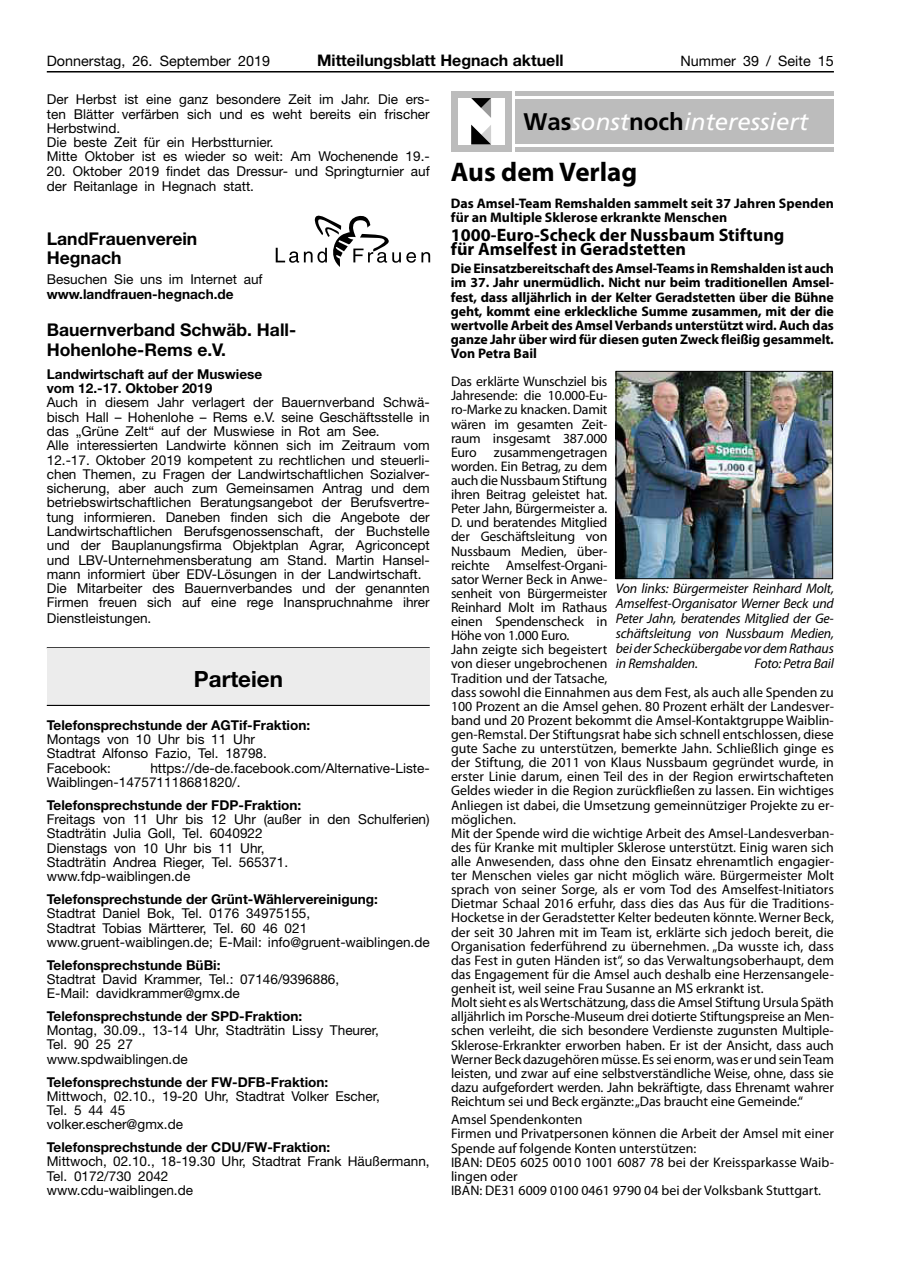
<style>
.page{position:relative;width:902px;height:1280px;background:#fff}
.page>*{position:absolute;margin:0;border:0;box-sizing:border-box;transform-origin:0 0}
.t1{font:700 27px "Myriad Pro";color:#000}
.t2{font:italic 24px "Frutiger";color:#fff}
.t3{font:700 22.35px "Helvetica Neue";color:#000}
.t4{font:700 18px/14.1px "Myriad Pro";color:#000}
.t5{font:700 17.55px/19.2px "Helvetica Neue";color:#000}
.t6{font:700 15.9px "Helvetica Neue";color:#000}
.t7{font:14.4px "Helvetica Neue";color:#000}
.t8{font:13.8px/14.1px "Myriad Pro";color:#000}
.t9{font:700 13.8px/14.1px "Myriad Pro";color:#000}
.t10{font:italic 13.8px/15px "Myriad Pro";letter-spacing:-.015em;color:#000;text-align:justify}
.t11{font:13.65px/14.2px "Helvetica Neue";color:#000}
.t12{font:700 13.65px/14.2px "Helvetica Neue";color:#000}
.s1{font-weight:700;font-style:normal;color:#000}
</style>
<div class="page">
<hr style="left:47px;top:71px;width:786px;height:2px;background:#000">
<svg style="left:276px;top:216px;width:154px;height:51px"></svg>
<hr style="left:47px;top:647px;width:382px;height:1px;background:#000">
<div style="left:47px;top:648px;width:382px;height:58px;background:#ececec"></div>
<hr style="left:47px;top:705px;width:382px;height:1px;background:#000">
<div style="left:515px;top:99px;width:318px;height:45px;background:#bcbcbc"></div>
<hr style="left:515px;top:147px;width:318px;height:4px;background:#bcbcbc">
<div style="left:515px;top:91px;width:318px;height:5px;background:#bcbcbc"></div>
<div style="left:451px;top:91px;width:60px;height:60px;background:#bcbcbc"></div>
<div style="left:457px;top:98px;width:47px;height:46px;background:#fff"></div>
<svg style="left:471px;top:125px;width:20px;height:19px"></svg>
<svg style="left:471px;top:98px;width:20px;height:20px"></svg>
<img style="left:617px;top:373px;width:213px;height:204px">
<div style="left:615px;top:371px;width:217px;height:208px;border:1px solid #000"></div>
<p class="t7" style="left:47px;top:53px;width:225px">Donnerstag, 26. September 2019</p>
<p class="t6" style="left:317px;top:51px;width:248px">Mitteilungsblatt Hegnach aktuell</p>
<p class="t7" style="left:680px;top:52px;width:155px">Nummer 39 / Seite 15</p>
<p class="t11" style="left:47px;top:92px;width:384px">Der Herbst ist eine ganz besondere Zeit im Jahr. Die ers&shy;ten Blätter verfärben sich und es weht bereits ein frischer Herbstwind.<br>Die beste Zeit für ein Herbstturnier.<br>Mitte Oktober ist es wieder so weit: Am Wochenende 19.-</p>
<p class="t11" style="left:47px;top:163px;width:384px;line-height:15.1px">20. Oktober 2019 findet das Dressur- und Springturnier auf der Reitanlage in Hegnach statt.</p>
<p class="t5" style="left:47px;top:228px;width:152px">LandFrauenverein<br>Hegnach</p>
<p class="t11" style="left:47px;top:272px;width:217px">Besuchen Sie uns im Internet auf</p>
<p class="t12" style="left:47px;top:287px;width:188px">www.landfrauen-hegnach.de</p>
<p class="t5" style="left:47px;top:319px;width:251px;line-height:20px">Bauernverband Schwäb. Hall-<br>Hohenlohe-Rems e.V.</p>
<p class="t12" style="left:47px;top:366px;width:217px">Landwirtschaft auf der Muswiese vom 12.-17. Oktober 2019</p>
<p class="t11" style="left:47px;top:395px;width:384px">Auch in diesem Jahr verlagert der Bauernverband Schwä&shy;bisch Hall – Hohenlohe – Rems e.V. seine Geschäftsstelle in das „Grüne Zelt“ auf der Muswiese in Rot am See.<br>Alle interessierten Landwirte können sich im Zeitraum vom 12.-17. Oktober 2019 kompetent zu rechtlichen und steuerli&shy;chen Themen, zu Fragen der Landwirtschaftlichen Sozialver&shy;sicherung, aber auch zum Gemeinsamen Antrag und dem betriebswirtschaftlichen Beratungsangebot der Berufsvertre&shy;tung informieren. Daneben finden sich die Angebote der Landwirtschaftlichen Berufsgenossenschaft, der Buchstelle und der Bauplanungsfirma Objektplan Agrar, Agriconcept und LBV-Unternehmensberatung am Stand. Martin Hansel&shy;mann informiert über EDV-Lösungen in der Landwirtschaft.<br>Die Mitarbeiter des Bauernverbandes und der genannten Firmen freuen sich auf eine rege Inanspruchnahme ihrer Dienstleistungen.</p>
<h2 class="t2" style="left:523px;top:108px;width:286px"><span class="s1">Was</span>sonst<span class="s1">noch</span>interessiert</h2>
<h1 class="t1" style="left:451px;top:155px;width:188px">Aus dem Verlag</h1>
<p class="t9" style="left:451px;top:196px;width:384px">Das Amsel-Team Remshalden sammelt seit 37 Jahren Spenden für an Multiple Sklerose erkrankte Menschen</p>
<h3 class="t4" style="left:451px;top:227px;width:335px">1000-Euro-Scheck der Nussbaum Stiftung für Amselfest in Geradstetten</h3>
<p class="t9" style="left:451px;top:261px;width:384px;text-align:justify">Die Einsatzbereitschaft des Amsel-Teams in Remshalden ist auch im 37. Jahr unermüdlich. Nicht nur beim traditionellen Amsel&shy;fest, dass alljährlich in der Kelter Geradstetten über die Bühne geht, kommt eine erkleckliche Summe zusammen, mit der die wertvolle Arbeit des Amsel Verbands unterstützt wird. Auch das ganze Jahr über wird für diesen guten Zweck fleißig gesammelt.<br>Von Petra Bail</p>
<p class="t8" style="left:451px;top:374px;width:384px">Das erklärte Wunschziel bis<br>Jahresende: die 10.000-Eu-<br>ro-Marke zu knacken. Damit<br>wären im gesamten Zeit-<br>raum insgesamt 387.000<br>Euro zusammengetragen<br>worden. Ein Betrag, zu dem<br>auch die Nussbaum Stiftung<br>ihren Beitrag geleistet hat.<br>Peter Jahn, Bürgermeister a.<br>D. und beratendes Mitglied<br>der Geschäftsleitung von<br>Nussbaum Medien, über-<br>reichte Amselfest-Organi-<br>sator Werner Beck in Anwe-<br>senheit von Bürgermeister<br>Reinhard Molt im Rathaus<br>einen Spendenscheck in<br>Höhe von 1.000 Euro.<br>Jahn zeigte sich begeistert<br>von dieser ungebrochenen<br>Tradition und der Tatsache,<br>dass sowohl die Einnahmen aus dem Fest, als auch alle Spenden zu 100 Prozent an die Amsel gehen. 80 Prozent erhält der Landesver&shy;band und 20 Prozent bekommt die Amsel-Kontaktgruppe Waiblin&shy;gen-Remstal. Der Stiftungsrat habe sich schnell entschlossen, diese gute Sache zu unterstützen, bemerkte Jahn. Schließlich ginge es der Stiftung, die 2011 von Klaus Nussbaum gegründet wurde, in erster Linie darum, einen Teil des in der Region erwirtschafteten Geldes wieder in die Region zurückfließen zu lassen. Ein wichtiges Anliegen ist dabei, die Umsetzung gemeinnütziger Projekte zu er&shy;möglichen.<br>Mit der Spende wird die wichtige Arbeit des Amsel-Landesverban&shy;des für Kranke mit multipler Sklerose unterstützt. Einig waren sich alle Anwesenden, dass ohne den Einsatz ehrenamtlich engagier&shy;ter Menschen vieles gar nicht möglich wäre. Bürgermeister Molt sprach von seiner Sorge, als er vom Tod des Amselfest-Initiators Dietmar Schaal 2016 erfuhr, dass dies das Aus für die Traditions-Hocketse in der Geradstetter Kelter bedeuten könnte. Werner Beck, der seit 30 Jahren mit im Team ist, erklärte sich jedoch bereit, die Organisation federführend zu übernehmen. „Da wusste ich, dass das Fest in guten Händen ist“, so das Verwaltungsoberhaupt, dem das Engagement für die Amsel auch deshalb eine Herzensangele&shy;genheit ist, weil seine Frau Susanne an MS erkrankt ist.<br>Molt sieht es als Wertschätzung, dass die Amsel Stiftung Ursula Späth alljährlich im Porsche-Museum drei dotierte Stiftungspreise an Men&shy;schen verleiht, die sich besondere Verdienste zugunsten Multiple-Sklerose-Erkrankter erworben haben. Er ist der Ansicht, dass auch Werner Beck dazugehören müsse. Es sei enorm, was er und sein Team leisten, und zwar auf eine selbstverständliche Weise, ohne, dass sie dazu aufgefordert werden. Jahn bekräftigte, dass Ehrenamt wahrer Reichtum sei und Beck ergänzte: „Das braucht eine Gemeinde.“</p>
<p class="t8" style="left:451px;top:1112px;width:384px">Amsel Spendenkonten<br>Firmen und Privatpersonen können die Arbeit der Amsel mit einer Spende auf folgende Konten unterstützen:<br>IBAN: DE05 6025 0010 1001 6087 78 bei der Kreissparkasse Waib&shy;lingen oder<br>IBAN: DE31 6009 0100 0461 9790 04 bei der Volksbank Stuttgart.</p>
<p class="t10" style="left:615px;top:581px;width:219px">Von links: Bürgermeister Reinhard Molt, Amselfest-Organisator Werner Beck und Peter Jahn, beratendes Mitglied der Ge&shy;schäftsleitung von Nussbaum Medien, bei der Scheckübergabe vor dem Rathaus in Remshalden.</p>
<p class="t10" style="left:754px;top:656px;width:81px">Foto: Petra Bail</p>
<h3 class="t3" style="left:194px;top:665px;width:90px">Parteien</h3>
<p class="t12" style="left:47px;top:717px;width:265px">Telefonsprechstunde der AGTif-Fraktion:</p>
<p class="t11" style="left:47px;top:732px;width:221px">Montags von 10 Uhr bis 11 Uhr<br>Stadtrat Alfonso Fazio, Tel. 18798.<br>Facebook:</p>
<p class="t11" style="left:47px;top:760px;width:384px;text-indent:104px">https://de-de.facebook.com/Alternative-Liste-<br>Waiblingen-147571118681820/.</p>
<p class="t12" style="left:47px;top:797px;width:256px">Telefonsprechstunde der FDP-Fraktion:</p>
<p class="t11" style="left:47px;top:812px;width:384px">Freitags von 11 Uhr bis 12 Uhr (außer in den Schulferien)<br>Stadträtin Julia Goll, Tel. 6040922<br>Dienstags von 10 Uhr bis 11 Uhr,<br>Stadträtin Andrea Rieger, Tel. 565371. www.fdp-waiblingen.de</p>
<p class="t12" style="left:47px;top:892px;width:332px">Telefonsprechstunde der Grünt-Wählervereinigung:</p>
<p class="t11" style="left:47px;top:906px;width:384px">Stadtrat Daniel Bok, Tel. 0176 34975155,<br>Stadtrat Tobias Märtterer, Tel. 60 46 021 www.gruent-waiblingen.de; E-Mail: info@gruent-waiblingen.de</p>
<p class="t12" style="left:47px;top:957px;width:175px">Telefonsprechstunde BüBi:</p>
<p class="t11" style="left:47px;top:972px;width:294px">Stadtrat David Krammer, Tel.: 07146/9396886,<br>E-Mail: davidkrammer@gmx.de</p>
<p class="t12" style="left:47px;top:1009px;width:257px">Telefonsprechstunde der SPD-Fraktion:</p>
<p class="t11" style="left:47px;top:1023px;width:333px">Montag, 30.09., 13-14 Uhr, Stadträtin Lissy Theurer,<br>Tel. 90 25 27<br>www.spdwaiblingen.de</p>
<p class="t12" style="left:47px;top:1074px;width:283px">Telefonsprechstunde der FW-DFB-Fraktion:</p>
<p class="t11" style="left:47px;top:1089px;width:334px">Mittwoch, 02.10., 19-20 Uhr, Stadtrat Volker Escher,<br>Tel. 5 44 45<br>volker.escher@gmx.de</p>
<p class="t12" style="left:47px;top:1140px;width:285px">Telefonsprechstunde der CDU/FW-Fraktion:</p>
<p class="t11" style="left:47px;top:1154px;width:384px">Mittwoch, 02.10., 18-19.30 Uhr, Stadtrat Frank Häußermann,<br>Tel. 0172/730 2042<br>www.cdu-waiblingen.de</p>
</div>
